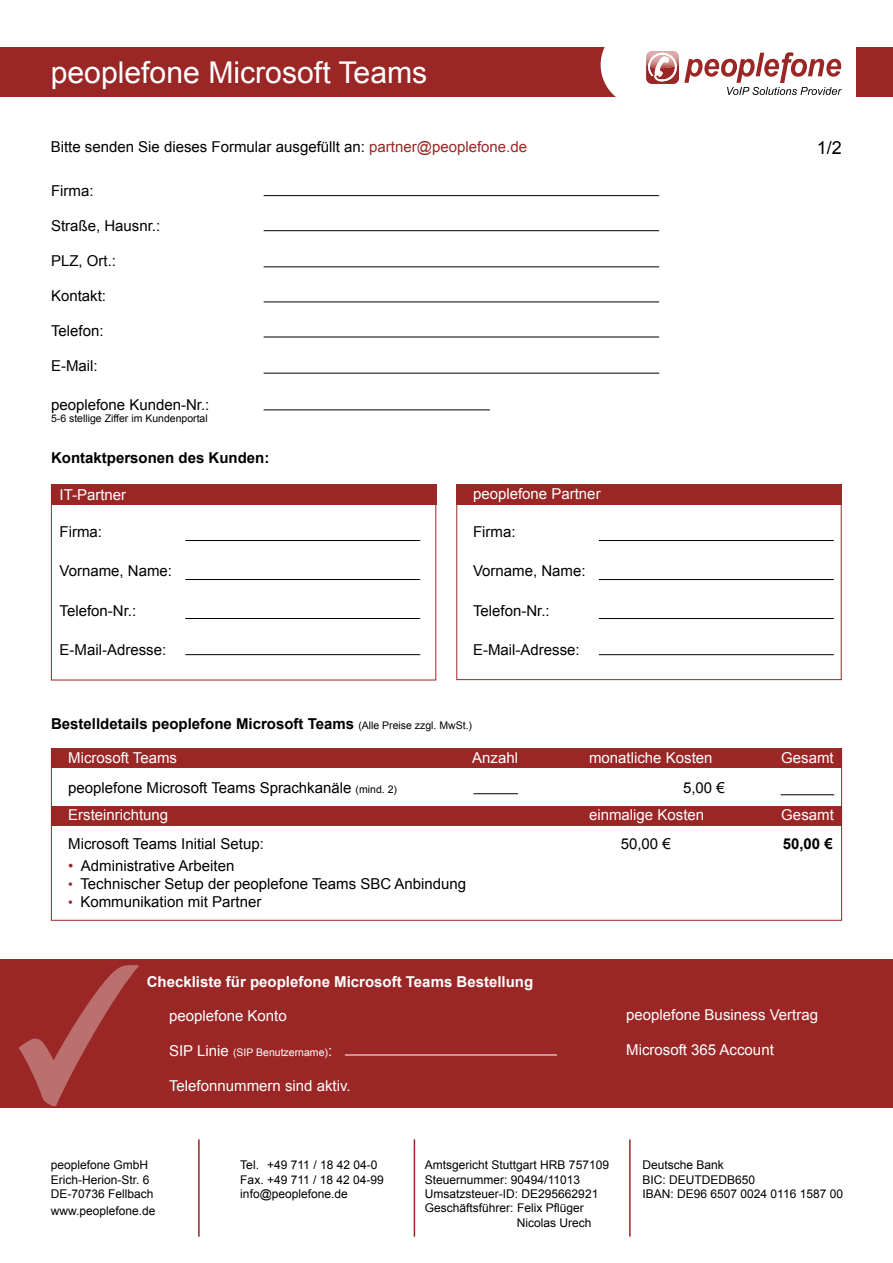
<style>
.page{position:relative;width:893px;height:1263px;background:#fff}
.page>*{position:absolute;margin:0;border:0;box-sizing:border-box;transform-origin:0 0}
.t1{font:30px "Arial";color:#fff}
.t2{font:18px "Arial";color:#000}
.t3{font:15px/29.7px "Arial";color:#000}
.t4{font:15px "Arial";color:#fff}
.t5{font:700 15px "Arial";color:#000}
.t6{font:700 15px "Arial";color:#fff}
.t7{font:12px/14.4px "Arial";color:#000}
.t8{font:10.5px "Arial";color:#000}
.t9{font:10.5px "Arial";color:#fff}
.s1{color:#9a2726}
.s2{font-weight:400;font-size:10.5px}
.s3{color:#fff}
.s4{font-size:10.5px}
.s5{color:#992626}
.s6{font-size:13.5px;color:#992626}
.s7{font-size:15px}
</style>
<div class="page">
<div style="left:52px;top:748px;width:790px;height:20px;background:#9a2726"></div>
<div style="left:0;top:959px;width:893px;height:149px;background:#9a2726"></div>
<svg style="left:19px;top:965px;width:120px;height:142px"></svg>
<div style="left:456px;top:484px;width:385px;height:21px;background:#9a2726"></div>
<div style="left:0;top:48px;width:615px;height:49px;background:#9a2726"></div>
<div style="left:856px;top:48px;width:37px;height:49px;background:#9a2726"></div>
<div style="left:601px;top:23px;width:83px;height:83px;background:#fff;border-radius:50%"></div>
<hr style="left:198px;top:1139px;width:2px;height:98px;background:#9a2726">
<hr style="left:414px;top:1139px;width:1px;height:98px;background:#9a2726">
<hr style="left:629px;top:1139px;width:2px;height:98px;background:#9a2726">
<div style="left:51px;top:484px;width:385px;height:21px;background:#9a2726"></div>
<svg style="left:646px;top:51px;width:196px;height:44px"></svg>
<hr style="left:185px;top:540px;width:235px;height:1px;background:#000">
<hr style="left:185px;top:579px;width:235px;height:1px;background:#000">
<hr style="left:185px;top:618px;width:235px;height:1px;background:#000">
<hr style="left:264px;top:195px;width:395px;height:1px;background:#000">
<hr style="left:264px;top:230px;width:395px;height:1px;background:#000">
<hr style="left:264px;top:267px;width:395px;height:1px;background:#000">
<hr style="left:264px;top:410px;width:226px;height:1px;background:#000">
<hr style="left:185px;top:654px;width:235px;height:1px;background:#000">
<hr style="left:599px;top:540px;width:235px;height:1px;background:#000">
<hr style="left:599px;top:579px;width:235px;height:1px;background:#000">
<hr style="left:599px;top:618px;width:235px;height:1px;background:#000">
<hr style="left:599px;top:654px;width:235px;height:1px;background:#000">
<hr style="left:264px;top:302px;width:395px;height:1px;background:#000">
<hr style="left:264px;top:337px;width:395px;height:1px;background:#000">
<hr style="left:264px;top:373px;width:395px;height:1px;background:#000">
<hr style="left:345px;top:1055px;width:212px;height:1px;background:#fff">
<div style="left:51px;top:748px;width:791px;height:173px;border:1px solid #9a2726"></div>
<div style="left:52px;top:806px;width:790px;height:20px;background:#9a2726"></div>
<hr style="left:473px;top:793px;width:45px;height:1px;background:#000">
<hr style="left:781px;top:794px;width:53px;height:1px;background:#000">
<h1 class="t1" style="left:51px;top:53px;width:378px">peoplefone Microsoft Teams</h1>
<p class="t3" style="left:51px;top:132px;width:478px">Bitte senden Sie dieses Formular ausgefüllt an: <span class="s1">partner@peoplefone.de</span></p>
<p class="t3" style="left:51px;top:176px;width:44px">Firma:</p>
<p class="t3" style="left:51px;top:211px;width:111px">Straße, Hausnr.:</p>
<p class="t3" style="left:51px;top:246px;width:67px">PLZ, Ort.:</p>
<p class="t3" style="left:51px;top:281px;width:57px">Kontakt:</p>
<p class="t3" style="left:51px;top:316px;width:54px">Telefon:</p>
<p class="t3" style="left:51px;top:351px;width:48px">E-Mail:</p>
<p class="t3" style="left:51px;top:390px;width:160px">peoplefone Kunden-Nr.:</p>
<p class="t8" style="left:51px;top:412px;width:158px">5-6 stellige Ziffer im Kundenportal</p>
<p class="t5" style="left:51px;top:448px;width:220px">Kontaktpersonen des Kunden:</p>
<p class="t4" style="left:60px;top:485px;width:68px">IT-Partner</p>
<p class="t3" style="left:60px;top:517px;width:44px">Firma:</p>
<p class="t3" style="left:60px;top:556px;width:114px">Vorname, Name:</p>
<p class="t3" style="left:60px;top:596px;width:78px">Telefon-Nr.:</p>
<p class="t3" style="left:60px;top:635px;width:108px">E-Mail-Adresse:</p>
<p class="t4" style="left:473px;top:484px;width:129px">peoplefone Partner</p>
<p class="t3" style="left:473px;top:517px;width:44px">Firma:</p>
<p class="t3" style="left:473px;top:556px;width:114px">Vorname, Name:</p>
<p class="t3" style="left:473px;top:596px;width:78px">Telefon-Nr.:</p>
<p class="t3" style="left:473px;top:635px;width:108px">E-Mail-Adresse:</p>
<p class="t5" style="left:51px;top:713px;width:423px">Bestelldetails peoplefone Microsoft Teams <span class="s2">(Alle Preise zzgl. MwSt.)</span></p>
<p class="t2" style="left:817px;top:136px;width:27px">1/2</p>
<p class="t3" style="left:68px;top:743px;width:330px"><span class="s3">Microsoft Teams<br></span>peoplefone Microsoft Teams Sprachkanäle <span class="s4">(mind. 2)</span></p>
<p class="t4" style="left:472px;top:748px;width:47px">Anzahl</p>
<p class="t4" style="left:589px;top:748px;width:125px">monatliche Kosten</p>
<p class="t4" style="left:781px;top:748px;width:54px">Gesamt</p>
<p class="t3" style="left:683px;top:773px;width:43px">5,00 €</p>
<p class="t4" style="left:589px;top:805px;width:117px">einmalige Kosten</p>
<p class="t4" style="left:781px;top:805px;width:54px">Gesamt</p>
<p class="t4" style="left:68px;top:805px;width:102px">Ersteinrichtung</p>
<p class="t3" style="left:68px;top:829px;width:197px">Microsoft Teams Initial Setup:</p>
<p class="t3" style="left:621px;top:829px;width:52px">50,00 €</p>
<p class="t5" style="left:783px;top:834px;width:52px">50,00 €</p>
<p class="t3" style="left:68px;top:851px;width:168px"><span class="s5">•</span> Administrative Arbeiten</p>
<p class="t3" style="left:68px;top:869px;width:400px"><span class="s6">•</span> Technischer Setup der peoplefone Teams SBC Anbindung</p>
<p class="t3" style="left:68px;top:887px;width:195px"><span class="s6">•</span> Kommunikation mit Partner</p>
<p class="t6" style="left:147px;top:971px;width:388px">Checkliste für peoplefone Microsoft Teams Bestellung</p>
<p class="t4" style="left:169px;top:1005px;width:119px">peoplefone Konto</p>
<p class="t9" style="left:169px;top:1045px;width:165px"><span class="s7">SIP Linie</span> (SIP Benutzername)<span class="s7">:</span></p>
<p class="t4" style="left:169px;top:1075px;width:183px">Telefonnummern sind aktiv.</p>
<p class="t4" style="left:626px;top:1005px;width:193px">peoplefone Business Vertrag</p>
<p class="t4" style="left:626px;top:1040px;width:149px">Microsoft 365 Account</p>
<p class="t7" style="left:51px;top:1158px;width:104px">peoplefone GmbH<br>Erich-Herion-Str. 6<br>DE-70736 Fellbach</p>
<p class="t7" style="left:51px;top:1204px;width:106px">www.peoplefone.de</p>
<p class="t7" style="left:240px;top:1158px;width:145px">Tel. +49 711 / 18 42 04-0<br>Fax. +49 711 / 18 42 04-99 info@peoplefone.de</p>
<p class="t7" style="left:425px;top:1158px;width:186px">Amtsgericht Stuttgart HRB 757109</p>
<p class="t7" style="left:425px;top:1172px;width:157px">Steuernummer: 90494/11013</p>
<p class="t7" style="left:425px;top:1186px;width:175px">Umsatzsteuer-ID: DE295662921</p>
<p class="t7" style="left:425px;top:1201px;width:160px">Geschäftsführer: Felix Pflüger</p>
<p class="t7" style="left:517px;top:1215px;width:76px">Nicolas Urech</p>
<p class="t7" style="left:642px;top:1158px;width:202px">Deutsche Bank<br>BIC: DEUTDEDB650<br>IBAN: DE96 6507 0024 0116 1587 00</p>
</div>
